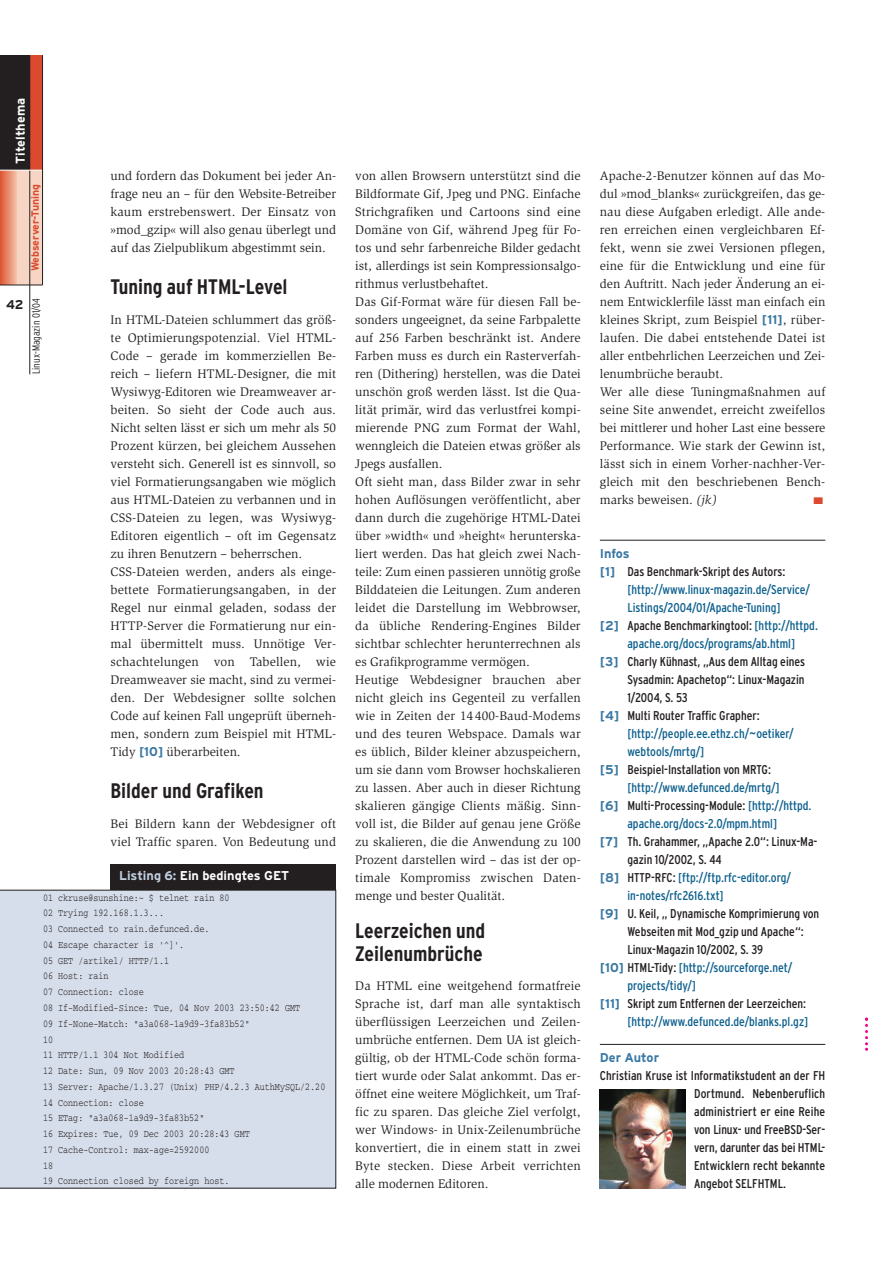
<style>
.page{position:relative;width:893px;height:1262px;background:#fff}
.page>*{position:absolute;margin:0;border:0;box-sizing:border-box;transform-origin:0 0}
.t1{font:700 condensed 21px/22.5px "Interstate";color:#231f20}
.t2{font:12.75px/18px "Slimbach";letter-spacing:.01em;color:#231f20}
.t3{font:condensed 12.75px/18px "Interstate";color:#231f20;text-align:justify}
.t4{font:condensed 12.75px "Interstate";color:#0f618e}
.t5{font:700 12.75px "Interstate";color:#fff}
.t6{font:700 12.75px "Interstate";letter-spacing:-.005em;color:#3978a3}
.t7{font:700 12.75px "Interstate";color:#231f20}
.t8{font:10.5px/15.8px "Courier";color:#231f20;scale:.8 1}
.t9{font:300 condensed 10.5px "Interstate";color:#231f20}
.t10{font:700 10.5px "Interstate";color:#db492e}
.t11{font:9.6px "Zapf Dingbats";color:#db492e;scale:1.33 1}
.s1{font-family:"Interstate";font-weight:700;color:#3978a3}
.s2{color:#c1d0e0}
.s3{font-style:italic}
.s4{font-weight:700;font-stretch:normal;color:#3978a3}
.s5{color:#0f618e}
.s6{color:#231f20}
</style>
<div class="page">
<div style="left:0;top:55px;width:43px;height:230px;background:#db492e"></div>
<div style="left:0;top:55px;width:30px;height:115px;background:#231f20"></div>
<svg style="left:0;top:171px;width:17px;height:114px;background:#e78a6d"></svg>
<div style="left:17px;top:170px;width:26px;height:115px;background:#f6d5c4"></div>
<hr style="left:30px;top:55px;width:1px;height:319px;background:#231f20">
<hr style="left:0;top:285px;width:43px;height:1px;background:#231f20">
<hr style="left:0;top:170px;width:43px;height:1px;background:#fff">
<hr style="left:42px;top:55px;width:1px;height:230px;background:#231f20">
<hr style="left:600px;top:1044px;width:225px;height:1px;background:#231f20">
<img style="left:600px;top:1089px;width:85px;height:99px">
<svg style="left:865px;top:1017px;width:3px;height:33px"></svg>
<hr style="left:600px;top:540px;width:225px;height:1px;background:#231f20">
<div style="left:111px;top:864px;width:225px;height:26px;background:#231f20"></div>
<div style="left:0;top:890px;width:336px;height:298px;background:#d7deeb"></div>
<p class="t5" style="left:15px;top:164px;width:67px;rotate:-90deg">Titelthema</p>
<p class="t10" style="left:31px;top:271px;width:89px;rotate:-90deg">Webserver-Tuning</p>
<p class="t7" style="left:6px;top:300px;width:19px">42</p>
<p class="t9" style="left:32px;top:374px;width:77px;rotate:-90deg">Linux-Magazin 01/04</p>
<p class="t2" style="left:111px;top:168px;width:227px;text-align:justify">und fordern das Dokument bei jeder An&shy;frage neu an – für den Website-Betreiber kaum erstrebenswert. Der Einsatz von »mod_gzip« will also genau überlegt und auf das Zielpublikum abgestimmt sein.</p>
<h1 class="t1" style="left:111px;top:277px;width:178px">Tuning auf HTML-Level</h1>
<p class="t2" style="left:111px;top:312px;width:227px">In HTML-Dateien schlummert das größ&shy;te Optimierungspotenzial. Viel HTML-Code – gerade im kommerziellen Be&shy;reich – liefern HTML-Designer, die mit Wysiwyg-Editoren wie Dreamweaver ar&shy;beiten. So sieht der Code auch aus.<br>Nicht selten lässt er sich um mehr als 50<br>Prozent kürzen, bei gleichem Aussehen versteht sich. Generell ist es sinnvoll, so viel Formatierungsangaben wie möglich aus HTML-Dateien zu verbannen und in CSS-Dateien zu legen, was Wysiwyg-Editoren eigentlich – oft im Gegensatz zu ihren Benutzern – beherrschen.<br>CSS-Dateien werden, anders als einge&shy;bettete Formatierungsangaben, in der Regel nur einmal geladen, sodass der HTTP-Server die Formatierung nur ein&shy;mal übermittelt muss. Unnötige Ver&shy;schachtelungen von Tabellen, wie Dreamweaver sie macht, sind zu vermei&shy;den. Der Webdesigner sollte solchen Code auf keinen Fall ungeprüft überneh&shy;men, sondern zum Beispiel mit HTML-Tidy <span class="s1">[10]</span> überarbeiten.</p>
<h1 class="t1" style="left:111px;top:781px;width:154px">Bilder und Grafiken</h1>
<p class="t2" style="left:111px;top:816px;width:227px">Bei Bildern kann der Webdesigner oft viel Traffic sparen. Von Bedeutung und</p>
<p class="t5" style="left:119px;top:871px;width:172px"><span class="s2">Listing 6:</span> Ein bedingtes GET</p>
<p class="t8" style="left:43px;top:890px;width:354px">01 ckruse@sunshine:~ $ telnet rain 80<br>02 Trying 192.168.1.3...<br>03 Connected to rain.defunced.de.<br>04 Escape character is '^]'.<br>05 GET /artikel/ HTTP/1.1<br>06 Host: rain<br>07 Connection: close<br>08 If-Modified-Since: Tue, 04 Nov 2003 23:50:42 GMT<br>09 If-None-Match: "a3a068-1a9d9-3fa83b52"<br>10<br>11 HTTP/1.1 304 Not Modified<br>12 Date: Sun, 09 Nov 2003 20:28:43 GMT<br>13 Server: Apache/1.3.27 (Unix) PHP/4.2.3 AuthMySQL/2.20<br>14 Connection: close<br>15 ETag: "a3a068-1a9d9-3fa83b52"<br>16 Expires: Tue, 09 Dec 2003 20:28:43 GMT<br>17 Cache-Control: max-age=2592000<br>18<br>19 Connection closed by foreign host.</p>
<p class="t2" style="left:355px;top:168px;width:227px">von allen Browsern unterstützt sind die Bildformate Gif, Jpeg und PNG. Einfache Strichgrafiken und Cartoons sind eine Domäne von Gif, während Jpeg für Fo&shy;tos und sehr farbenreiche Bilder gedacht ist, allerdings ist sein Kompressionsalgo&shy;rithmus verlustbehaftet.<br>Das Gif-Format wäre für diesen Fall be&shy;sonders ungeeignet, da seine Farbpalette auf 256 Farben beschränkt ist. Andere Farben muss es durch ein Rasterverfah&shy;ren (Dithering) herstellen, was die Datei unschön groß werden lässt. Ist die Qua&shy;lität primär, wird das verlustfrei kompi&shy;mierende PNG zum Format der Wahl, wenngleich die Dateien etwas größer als Jpegs ausfallen.<br>Oft sieht man, dass Bilder zwar in sehr hohen Auflösungen veröffentlicht, aber dann durch die zugehörige HTML-Datei über »width« und »height« herunterska&shy;liert werden. Das hat gleich zwei Nach&shy;teile: Zum einen passieren unnötig große Bilddateien die Leitungen. Zum anderen leidet die Darstellung im Webbrowser, da übliche Rendering-Engines Bilder sichtbar schlechter herunterrechnen als es Grafikprogramme vermögen.<br>Heutige Webdesigner brauchen aber nicht gleich ins Gegenteil zu verfallen wie in Zeiten der 14400-Baud-Modems und des teuren Webspace. Damals war es üblich, Bilder kleiner abzuspeichern, um sie dann vom Browser hochskalieren zu lassen. Aber auch in dieser Richtung skalieren gängige Clients mäßig. Sinn&shy;voll ist, die Bilder auf genau jene Größe zu skalieren, die die Anwendung zu 100<br>Prozent darstellen wird – das ist der op&shy;timale Kompromiss zwischen Daten&shy;menge und bester Qualität.</p>
<h1 class="t1" style="left:355px;top:921px;width:132px">Leerzeichen und<br>Zeilenumbrüche</h1>
<p class="t2" style="left:355px;top:978px;width:227px;text-align:justify">Da HTML eine weitgehend formatfreie Sprache ist, darf man alle syntaktisch überflüssigen Leerzeichen und Zeilen&shy;umbrüche entfernen. Dem UA ist gleich&shy;gültig, ob der HTML-Code schön forma&shy;tiert wurde oder Salat ankommt. Das er&shy;öffnet eine weitere Möglichkeit, um Traf&shy;fic zu sparen. Das gleiche Ziel verfolgt, wer Windows- in Unix-Zeilenumbrüche konvertiert, die in einem statt in zwei Byte stecken. Diese Arbeit verrichten alle modernen Editoren.</p>
<p class="t2" style="left:600px;top:168px;width:227px">Apache-2-Benutzer können auf das Mo&shy;dul »mod_blanks« zurückgreifen, das ge&shy;nau diese Aufgaben erledigt. Alle ande&shy;ren erreichen einen vergleichbaren Ef&shy;fekt, wenn sie zwei Versionen pflegen, eine für die Entwicklung und eine für den Auftritt. Nach jeder Änderung an ei&shy;nem Entwicklerfile lässt man einfach ein kleines Skript, zum Beispiel <span class="s1">[11]</span>, rüber&shy;laufen. Die dabei entstehende Datei ist aller entbehrlichen Leerzeichen und Zei&shy;lenumbrüche beraubt.<br>Wer alle diese Tuningmaßnahmen auf seine Site anwendet, erreicht zweifellos bei mittlerer und hoher Last eine bessere Performance. Wie stark der Gewinn ist, lässt sich in einem Vorher-nachher-Ver&shy;gleich mit den beschriebenen Bench&shy;marks beweisen. <span class="s3">(jk)</span></p>
<p class="t11" style="left:813px;top:495px;width:9px">■</p>
<p class="t6" style="left:600px;top:549px;width:31px">Infos</p>
<p class="t3" style="left:600px;top:564px;width:187px"><span class="s4">[1]</span> Das Benchmark-Skript des Autors:</p>
<p class="t4" style="left:627px;top:585px;width:184px">[http://www.linux-magazin.de/Service/</p>
<p class="t4" style="left:627px;top:603px;width:155px">Listings/2004/01/Apache-Tuning]</p>
<p class="t3" style="left:600px;top:618px;width:219px"><span class="s4">[2]</span> Apache Benchmarkingtool: <span class="s5">[http://httpd.</span></p>
<p class="t4" style="left:627px;top:639px;width:169px">apache.org/docs/programs/ab.html]</p>
<p class="t3" style="left:600px;top:654px;width:207px"><span class="s4">[3]</span> Charly Kühnast, „Aus dem Alltag eines</p>
<p class="t3" style="left:627px;top:672px;width:179px">Sysadmin: Apachetop“: Linux-Magazin</p>
<p class="t3" style="left:627px;top:690px;width:62px">1/2004, S. 53</p>
<p class="t3" style="left:600px;top:708px;width:161px"><span class="s4">[4]</span> Multi Router Traffic Grapher:</p>
<p class="t4" style="left:627px;top:729px;width:168px">[http://people.ee.ethz.ch/~oetiker/</p>
<p class="t4" style="left:627px;top:747px;width:78px">webtools/mrtg/]</p>
<p class="t3" style="left:600px;top:762px;width:173px"><span class="s4">[5]</span> Beispiel-Installation von MRTG:</p>
<p class="t4" style="left:627px;top:783px;width:154px">[http://www.defunced.de/mrtg/]</p>
<p class="t3" style="left:600px;top:798px;width:213px"><span class="s4">[6]</span> Multi-Processing-Module: <span class="s5">[http://httpd.</span></p>
<p class="t4" style="left:627px;top:819px;width:151px">apache.org/docs-2.0/mpm.html]</p>
<p class="t3" style="left:600px;top:834px;width:219px"><span class="s4">[7]</span> Th. Grahammer, „Apache 2.0“: Linux-Ma-</p>
<p class="t3" style="left:627px;top:852px;width:95px">gazin 10/2002, S. 44</p>
<p class="t4" style="left:600px;top:873px;width:192px"><span class="s4">[8]</span> <span class="s6">HTTP-RFC:</span> [ftp://ftp.rfc-editor.org/</p>
<p class="t4" style="left:627px;top:891px;width:98px">in-notes/rfc2616.txt]</p>
<p class="t3" style="left:600px;top:906px;width:221px"><span class="s4">[9]</span> U. Keil, „ Dynamische Komprimierung von</p>
<p class="t3" style="left:627px;top:924px;width:178px">Webseiten mit Mod_gzip und Apache“:</p>
<p class="t3" style="left:627px;top:942px;width:137px">Linux-Magazin 10/2002, S. 39</p>
<p class="t4" style="left:600px;top:963px;width:194px"><span class="s4">[10]</span> <span class="s6">HTML-Tidy:</span> [http://sourceforge.net/</p>
<p class="t4" style="left:627px;top:981px;width:70px">projects/tidy/]</p>
<p class="t3" style="left:600px;top:996px;width:208px"><span class="s4">[11]</span> Skript zum Entfernen der Leerzeichen:</p>
<p class="t4" style="left:627px;top:1017px;width:182px">[http://www.defunced.de/blanks.pl.gz]</p>
<p class="t6" style="left:600px;top:1053px;width:61px">Der Autor</p>
<p class="t3" style="left:694px;top:1068px;width:133px;text-indent:-94px">Christian Kruse ist Informatikstudent an der FH Dortmund. Nebenberuflich administriert er eine Reihe von Linux- und FreeBSD-Ser&shy;vern, darunter das bei HTML-Entwicklern recht bekannte Angebot SELFHTML.</p>
</div>
